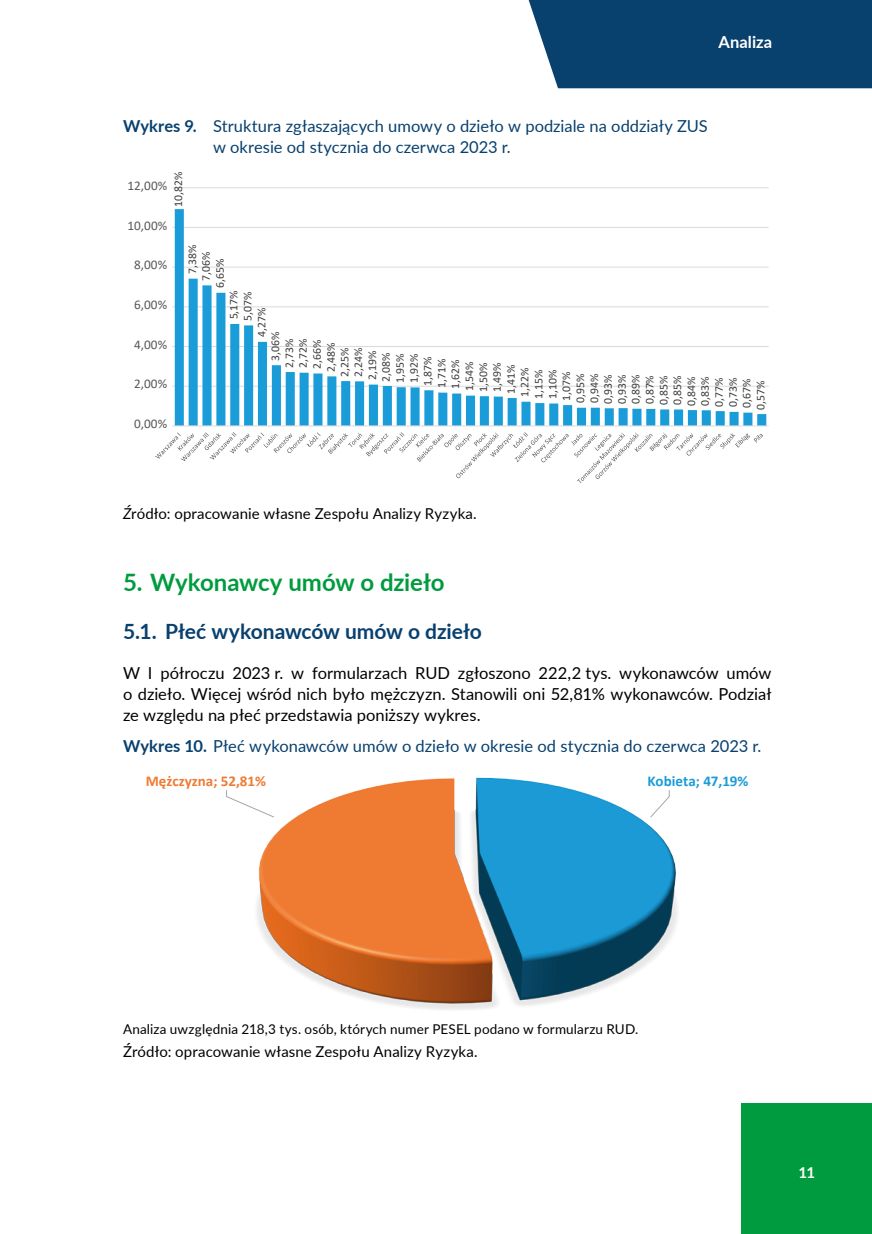
<style>
.page{position:relative;width:872px;height:1234px;background:#fff}
.page>*{position:absolute;margin:0;border:0;box-sizing:border-box;transform-origin:0 0}
.Nagłówek_2{font:700 24px "Lato";letter-spacing:-.005em;color:#009b3e}
.Nagłówek_3{font:700 21px "Lato";letter-spacing:-.005em;color:#08406e}
.tekst_podst__z_ods{font:16.5px/21px "Lato";letter-spacing:.005em;color:#000;text-align:justify}
.Wykres_tytuł{font:16.5px/21px "Lato";color:#08406e}
.t1{font:700 16.5px "Lato";letter-spacing:.005em;color:#fff}
.Źródło_pod_wykresem{font:15px "Lato";letter-spacing:.005em;color:#000}
.t2{font:700 15px "Calibri";color:#ef7b34}
.t3{font:700 15px "Calibri";color:#199cd8}
.t4{font:700 15px "Lato";color:#fff}
.przypisy{font:13.5px "Lato";letter-spacing:.01em;color:#000}
.t5{font:13.2px "Calibri";color:#5a5959}
.t6{font:11.7px "Calibri";color:#3e3e3e}
.s1{font-weight:700}
.s2{font-style:italic}
</style>
<div class="page">
<div style="left:741px;top:1103px;width:131px;height:130px;background:#009b3e"></div>
<div style="left:528px;top:0;width:344px;height:88px;background:#08406e"></div>
<hr style="left:172px;top:187px;width:596px;height:1px;background:#dadada">
<hr style="left:172px;top:227px;width:596px;height:1px;background:#dadada">
<hr style="left:172px;top:267px;width:596px;height:1px;background:#dadada">
<hr style="left:172px;top:306px;width:596px;height:1px;background:#dadada">
<hr style="left:172px;top:346px;width:596px;height:1px;background:#dadada">
<hr style="left:172px;top:386px;width:596px;height:1px;background:#dadada">
<svg style="left:175px;top:209px;width:591px;height:216px"></svg>
<hr style="left:172px;top:425px;width:596px;height:1px;background:#dadada">
<svg style="left:155px;top:432px;width:608px;height:51px"></svg>
<img style="left:256px;top:777px;width:422px;height:233px">
<svg style="left:649px;top:789px;width:21px;height:29px"></svg>
<svg style="left:226px;top:789px;width:49px;height:29px"></svg>
<h3 class="t1" style="left:718px;top:30px;width:55px">Analiza</h3>
<p class="Wykres_tytuł" style="left:213px;top:115px;width:496px;text-indent:-90px"><span class="s1">Wykres 9.</span> Struktura zgłaszających umowy o dzieło w podziale na oddziały ZUS w okresie od stycznia do czerwca 2023 r.</p>
<p class="t6" style="left:170px;top:207px;width:37px;rotate:-90deg">10,82%</p>
<p class="t5" style="left:127px;top:176px;width:41px">12,00%</p>
<p class="t5" style="left:127px;top:216px;width:41px">10,00%</p>
<p class="t5" style="left:134px;top:256px;width:35px">8,00%</p>
<p class="t6" style="left:184px;top:274px;width:31px;rotate:-90deg">7,38%</p>
<p class="t6" style="left:198px;top:281px;width:31px;rotate:-90deg">7,06%</p>
<p class="t6" style="left:212px;top:288px;width:31px;rotate:-90deg">6,65%</p>
<p class="t5" style="left:134px;top:295px;width:35px">6,00%</p>
<p class="t5" style="left:134px;top:335px;width:35px">4,00%</p>
<p class="t5" style="left:134px;top:374px;width:35px">2,00%</p>
<p class="t5" style="left:134px;top:414px;width:35px">0,00%</p>
<p class="t6" style="left:226px;top:319px;width:31px;rotate:-90deg">5,17%</p>
<p class="t6" style="left:239px;top:321px;width:31px;rotate:-90deg">5,07%</p>
<p class="t6" style="left:253px;top:337px;width:31px;rotate:-90deg">4,27%</p>
<p class="t6" style="left:267px;top:360px;width:31px;rotate:-90deg">3,06%</p>
<p class="t6" style="left:281px;top:367px;width:31px;rotate:-90deg">2,73%</p>
<p class="t6" style="left:295px;top:368px;width:31px;rotate:-90deg">2,72%</p>
<p class="t6" style="left:309px;top:369px;width:31px;rotate:-90deg">2,66%</p>
<p class="t6" style="left:323px;top:372px;width:31px;rotate:-90deg">2,48%</p>
<p class="t6" style="left:336px;top:376px;width:31px;rotate:-90deg">2,25%</p>
<p class="t6" style="left:350px;top:377px;width:31px;rotate:-90deg">2,24%</p>
<p class="t6" style="left:364px;top:380px;width:31px;rotate:-90deg">2,19%</p>
<p class="t6" style="left:378px;top:381px;width:31px;rotate:-90deg">2,08%</p>
<p class="t6" style="left:392px;top:383px;width:31px;rotate:-90deg">1,95%</p>
<p class="t6" style="left:406px;top:383px;width:31px;rotate:-90deg">1,92%</p>
<p class="t6" style="left:419px;top:386px;width:31px;rotate:-90deg">1,87%</p>
<p class="t6" style="left:433px;top:388px;width:31px;rotate:-90deg">1,71%</p>
<p class="t6" style="left:447px;top:389px;width:31px;rotate:-90deg">1,62%</p>
<p class="t6" style="left:461px;top:391px;width:31px;rotate:-90deg">1,54%</p>
<p class="t6" style="left:475px;top:391px;width:31px;rotate:-90deg">1,50%</p>
<p class="t6" style="left:489px;top:392px;width:31px;rotate:-90deg">1,49%</p>
<p class="t6" style="left:503px;top:393px;width:31px;rotate:-90deg">1,41%</p>
<p class="t6" style="left:516px;top:397px;width:31px;rotate:-90deg">1,22%</p>
<p class="t6" style="left:530px;top:398px;width:31px;rotate:-90deg">1,15%</p>
<p class="t6" style="left:544px;top:399px;width:31px;rotate:-90deg">1,10%</p>
<p class="t6" style="left:558px;top:400px;width:31px;rotate:-90deg">1,07%</p>
<p class="t6" style="left:572px;top:403px;width:31px;rotate:-90deg">0,95%</p>
<p class="t6" style="left:586px;top:403px;width:31px;rotate:-90deg">0,94%</p>
<p class="t6" style="left:600px;top:404px;width:31px;rotate:-90deg">0,93%</p>
<p class="t6" style="left:614px;top:403px;width:31px;rotate:-90deg">0,93%</p>
<p class="t6" style="left:627px;top:404px;width:31px;rotate:-90deg">0,89%</p>
<p class="t6" style="left:641px;top:404px;width:31px;rotate:-90deg">0,87%</p>
<p class="t6" style="left:655px;top:405px;width:31px;rotate:-90deg">0,85%</p>
<p class="t6" style="left:669px;top:405px;width:31px;rotate:-90deg">0,85%</p>
<p class="t6" style="left:683px;top:405px;width:31px;rotate:-90deg">0,84%</p>
<p class="t6" style="left:697px;top:405px;width:31px;rotate:-90deg">0,83%</p>
<p class="t6" style="left:711px;top:406px;width:31px;rotate:-90deg">0,77%</p>
<p class="t6" style="left:724px;top:407px;width:31px;rotate:-90deg">0,73%</p>
<p class="t6" style="left:738px;top:408px;width:31px;rotate:-90deg">0,67%</p>
<p class="t6" style="left:752px;top:410px;width:31px;rotate:-90deg">0,57%</p>
<p class="Źródło_pod_wykresem" style="left:123px;top:503px;width:355px"><span class="s2">Ź</span>ródło: opracowanie własne Zespołu Analizy Ryzyka.</p>
<h2 class="Nagłówek_2" style="left:123px;top:565px;width:323px">5. Wykonawcy umów o dzieło</h2>
<h3 class="Nagłówek_3" style="left:123px;top:616px;width:360px">5.1. Płeć wykonawców umów o dzieło</h3>
<p class="tekst_podst__z_ods" style="left:123px;top:661px;width:650px">W I półroczu 2023 r. w formularzach RUD zgłoszono 222,2 tys. wykonawców umów o dzieło. Więcej wśród nich było mężczyzn. Stanowili oni 52,81% wykonawców. Podział ze względu na płeć przedstawia poniższy wykres.</p>
<p class="Wykres_tytuł" style="left:123px;top:734px;width:640px"><span class="s1">Wykres 10.</span> Płeć wykonawców umów o dzieło w okresie od stycznia do czerwca 2023 r.</p>
<p class="t2" style="left:146px;top:770px;width:122px">Mężczyzna; 52,81%</p>
<p class="t3" style="left:647px;top:770px;width:102px">Kobieta; 47,19%</p>
<p class="przypisy" style="left:123px;top:1019px;width:517px">Analiza uwzględnia 218,3 tys. osób, których numer PESEL podano w formularzu RUD.</p>
<p class="Źródło_pod_wykresem" style="left:123px;top:1040px;width:356px">Źródło: opracowanie własne Zespołu Analizy Ryzyka.</p>
<p class="t4" style="left:798px;top:1160px;width:18px">11</p>
</div>
